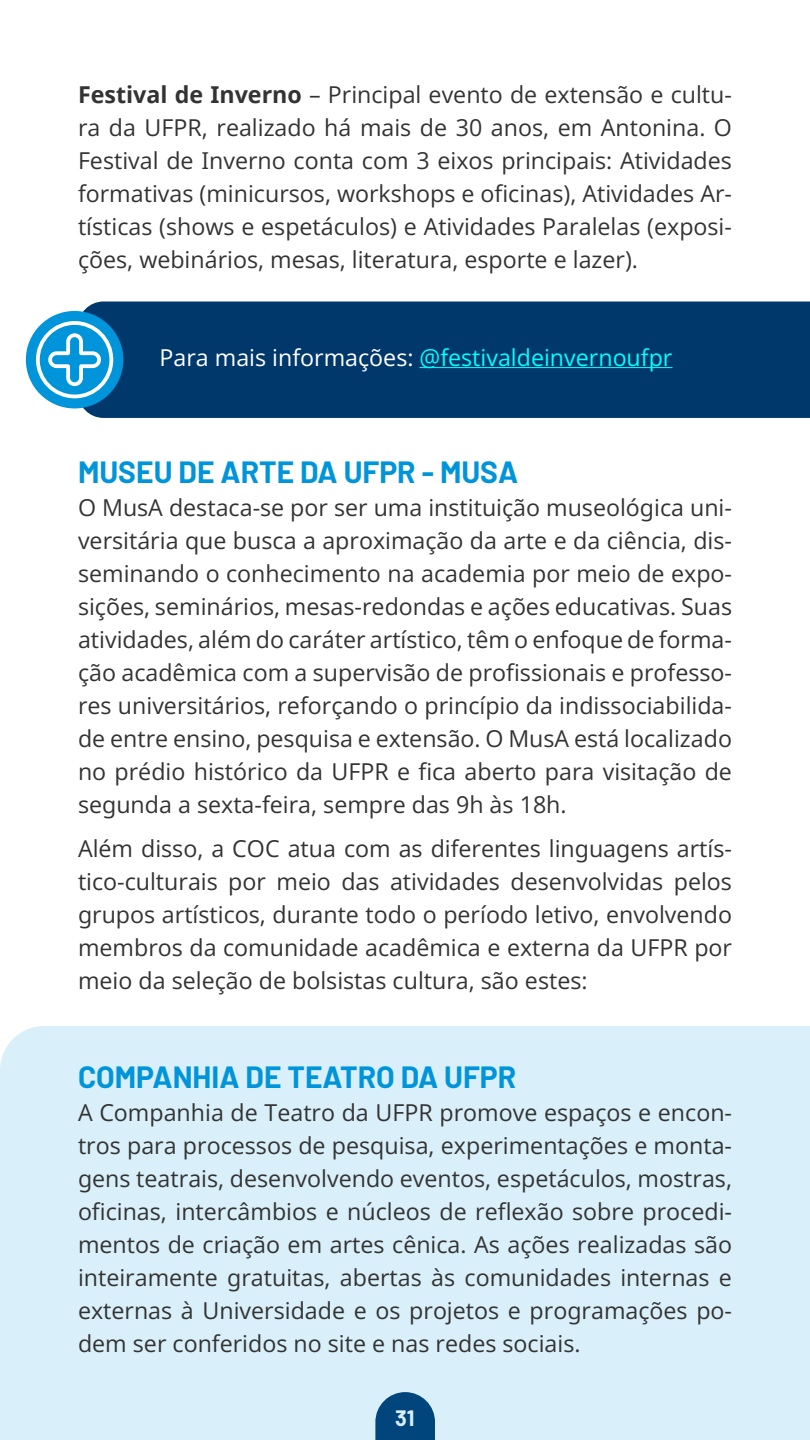
<style>
.page{position:relative;width:810px;height:1440px;background:#fff}
.page>*{position:absolute;margin:0;border:0;box-sizing:border-box;transform-origin:0 0}
.t1{font:700 30px "Barlow";color:#0094da}
.t2{font:23.25px/33px "Open Sans";color:#333;text-align:justify}
.t3{font:23.25px "Open Sans";color:#01ffff}
.t4{font:700 21.75px "Barlow";color:#fff}
.s1{font-weight:700}
.s2{color:#fff}
</style>
<div class="page">
<div style="left:0;top:1026px;width:810px;height:414px;background:#d9eff9"></div>
<div style="left:78px;top:302px;width:732px;height:116px;background:#00386c"></div>
<div style="left:26px;top:311px;width:97px;height:97px;background:#0094da;border-radius:50%"></div>
<svg style="left:34px;top:319px;width:81px;height:81px"></svg>
<hr style="left:420px;top:367px;width:253px;height:1px;background:#01ffff">
<p class="t2" style="left:78px;top:77px;width:656px"><span class="s1">Festival de Inverno</span> – Principal evento de extensão e cultu&shy;ra da UFPR, realizado há mais de 30 anos, em Antonina. O Festival de Inverno conta com 3 eixos principais: Atividades formativas (minicursos, workshops e oficinas), Atividades Ar&shy;tísticas (shows e espetáculos) e Atividades Paralelas (exposi&shy;ções, webinários, mesas, literatura, esporte e lazer).</p>
<p class="t3" style="left:159px;top:342px;width:515px"><span class="s2">Para mais informações:</span> @festivaldeinvernoufpr</p>
<p class="t1" style="left:78px;top:450px;width:442px">MUSEU DE ARTE DA UFPR - MUSA</p>
<p class="t2" style="left:78px;top:490px;width:656px">O MusA destaca-se por ser uma instituição museológica uni&shy;versitária que busca a aproximação da arte e da ciência, dis&shy;seminando o conhecimento na academia por meio de expo&shy;sições, seminários, mesas-redondas e ações educativas. Suas atividades, além do caráter artístico, têm o enfoque de forma&shy;ção acadêmica com a supervisão de profissionais e professo&shy;res universitários, reforçando o princípio da indissociabilida&shy;de entre ensino, pesquisa e extensão. O MusA está localizado no prédio histórico da UFPR e fica aberto para visitação de segunda a sexta-feira, sempre das 9h às 18h.</p>
<p class="t2" style="left:78px;top:832px;width:656px">Além disso, a COC atua com as diferentes linguagens artís&shy;tico-culturais por meio das atividades desenvolvidas pelos grupos artísticos, durante todo o período letivo, envolvendo membros da comunidade acadêmica e externa da UFPR por meio da seleção de bolsistas cultura, são estes:</p>
<p class="t1" style="left:78px;top:1055px;width:440px">COMPANHIA DE TEATRO DA UFPR</p>
<p class="t2" style="left:78px;top:1096px;width:656px">A Companhia de Teatro da UFPR promove espaços e encon&shy;tros para processos de pesquisa, experimentações e monta&shy;gens teatrais, desenvolvendo eventos, espetáculos, mostras, oficinas, intercâmbios e núcleos de reflexão sobre procedi&shy;mentos de criação em artes cênica. As ações realizadas são inteiramente gratuitas, abertas às comunidades internas e externas à Universidade e os projetos e programações po&shy;dem ser conferidos no site e nas redes sociais.</p>
<p class="t4" style="left:395px;top:1402px;width:21px">31</p>
</div>
